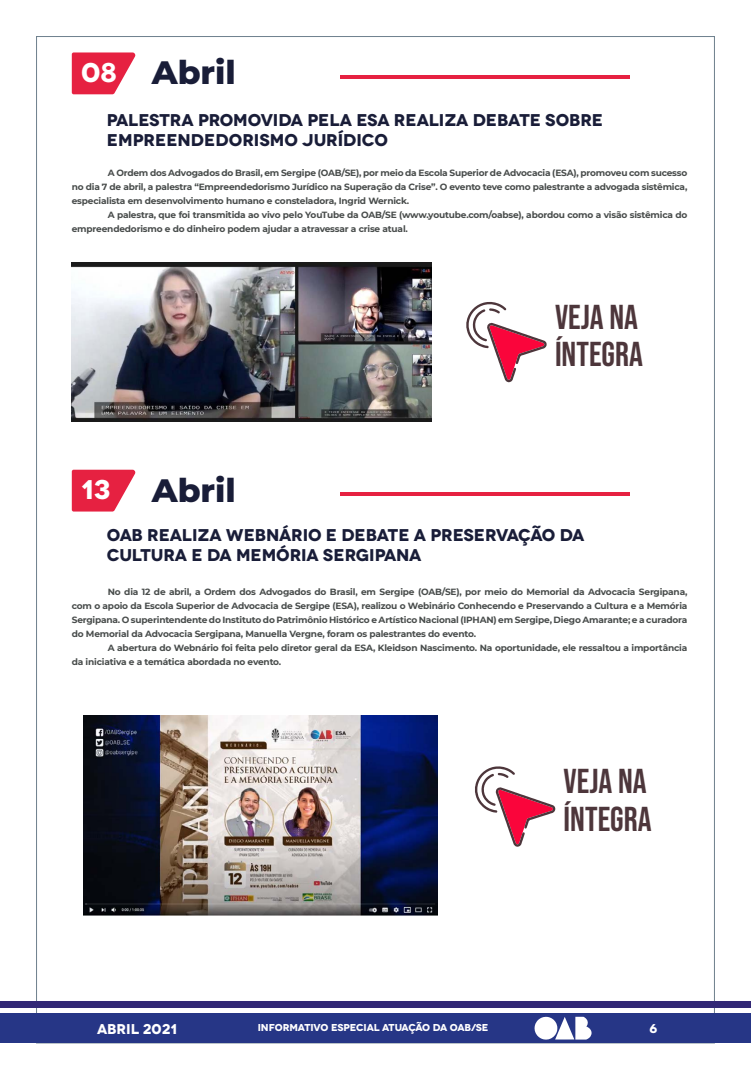
<style>
.page{position:relative;width:751px;height:1078px;background:#fff}
.page>*{position:absolute;margin:0;border:0;box-sizing:border-box;transform-origin:0 0}
.t1{font:34.5px/37.2px "Bebas Neue";color:#4d363b}
.t2{font:800 33px "Montserrat";color:#191d38}
.t3{font:700 27px "Novecentowide";color:#fff}
.t4{font:700 17px/20.4px "Novecentowide";letter-spacing:-.01em;color:#191d38}
.t5{font:700 14.2px "Novecentowide";color:#fff}
.t6{font:700 12.7px "Novecentowide";color:#fff}
.t7{font:700 10px "Novecentowide";letter-spacing:-.02em;color:#fff}
.t8{font:700 9px "Montserrat";letter-spacing:-.02em;color:#484c4b}
</style>
<div class="page">
<div style="left:0;top:1012px;width:750px;height:30px;background:#263686"></div>
<div style="left:0;top:1000px;width:750px;height:6px;background:#322875"></div>
<svg style="left:534px;top:1016px;width:57px;height:23px"></svg>
<svg style="left:72px;top:52px;width:63px;height:42px;background:#ea445f"></svg>
<svg style="left:72px;top:469px;width:63px;height:42px;background:#ea4560"></svg>
<hr style="left:340px;top:75px;width:289px;height:3px;background:#e62141">
<hr style="left:340px;top:492px;width:289px;height:3px;background:#e62141">
<img style="left:72px;top:262px;width:358px;height:160px">
<img style="left:84px;top:715px;width:353px;height:200px">
<svg style="left:466px;top:301px;width:80px;height:81px"></svg>
<svg style="left:475px;top:766px;width:80px;height:80px"></svg>
<h3 class="t3" style="left:81px;top:55px;width:37px">08</h3>
<h2 class="t2" style="left:152px;top:48px;width:86px">Abril</h2>
<h3 class="t4" style="left:107px;top:110px;width:497px">PALESTRA PROMOVIDA PELA ESA REALIZA DEBATE SOBRE<br>EMPREENDEDORISMO JURÍDICO</h3>
<p class="t8" style="left:108px;top:167px;width:580px">A Ordem dos Advogados do Brasil, em Sergipe (OAB/SE), por meio da Escola Superior de Advocacia (ESA), promoveu com sucesso</p>
<p class="t8" style="left:72px;top:181px;width:616px">no dia 7 de abril, a palestra “Empreendedorismo Jurídico na Superação da Crise”. O evento teve como palestrante a advogada sistêmica,</p>
<p class="t8" style="left:72px;top:195px;width:339px">especialista em desenvolvimento humano e consteladora, Ingrid Wernick.</p>
<p class="t8" style="left:108px;top:209px;width:580px">A palestra, que foi transmitida ao vivo pelo YouTube da OAB/SE (www.youtube.com/oabse), abordou como a visão sistêmica do</p>
<p class="t8" style="left:72px;top:223px;width:337px">empreendedorismo e do dinheiro podem ajudar a atravessar a crise atual.</p>
<h3 class="t3" style="left:81px;top:472px;width:31px">13</h3>
<h2 class="t2" style="left:152px;top:465px;width:86px">Abril</h2>
<h1 class="t1" style="left:554px;top:298px;width:89px">VEJA NA<br>ÍNTEGRA</h1>
<h3 class="t4" style="left:107px;top:524px;width:479px">OAB REALIZA WEBNÁRIO E DEBATE A PRESERVAÇÃO DA<br>CULTURA E DA MEMÓRIA SERGIPANA</h3>
<p class="t8" style="left:108px;top:585px;width:580px">No dia 12 de abril, a Ordem dos Advogados do Brasil, em Sergipe (OAB/SE), por meio do Memorial da Advocacia Sergipana,</p>
<p class="t8" style="left:72px;top:599px;width:616px">com o apoio da Escola Superior de Advocacia de Sergipe (ESA), realizou o Webinário Conhecendo e Preservando a Cultura e a Memória</p>
<p class="t8" style="left:72px;top:613px;width:616px">Sergipana. O superintendente do Instituto do Patrimônio Histórico e Artístico Nacional (IPHAN) em Sergipe, Diego Amarante; e a curadora</p>
<p class="t8" style="left:72px;top:627px;width:405px">do Memorial da Advocacia Sergipana, Manuella Vergne, foram os palestrantes do evento.</p>
<p class="t8" style="left:108px;top:641px;width:580px">A abertura do Webnário foi feita pelo diretor geral da ESA, Kleidson Nascimento. Na oportunidade, ele ressaltou a importância</p>
<p class="t8" style="left:72px;top:655px;width:211px">da iniciativa e a temática abordada no evento.</p>
<h1 class="t1" style="left:563px;top:762px;width:89px">VEJA NA<br>ÍNTEGRA</h1>
<h3 class="t5" style="left:97px;top:1019px;width:81px">ABRIL 2021</h3>
<p class="t7" style="left:257px;top:1021px;width:232px">INFORMATIVO ESPECIAL ATUAÇÃO DA OAB/SE</p>
<h3 class="t6" style="left:649px;top:1019px;width:9px">6</h3>
</div>
